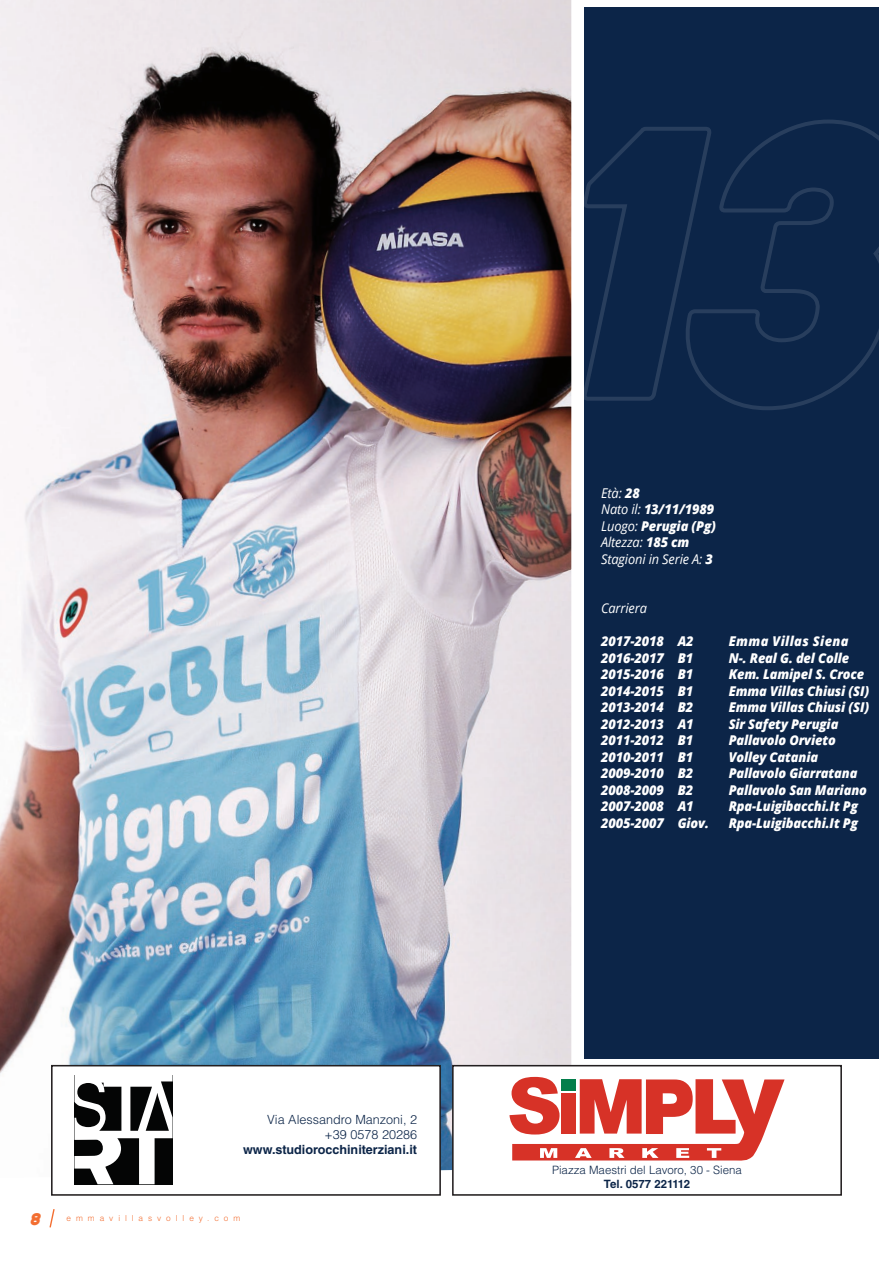
<style>
.page{position:relative;width:893px;height:1263px;background:#fff}
.page>*{position:absolute;margin:0;border:0;box-sizing:border-box;transform-origin:0 0}
.t1{font:italic 16.65px "Authentico";color:#f36e31}
.t2{font:italic 800 13.5px "Open Sans";letter-spacing:-.01em;color:#fff;scale:.95 1}
.t3{font:italic 13.5px "Open Sans";letter-spacing:-.01em;color:#fff;scale:.95 1}
.t4{font:italic 800 13.5px "Open Sans";letter-spacing:.025em;color:#fff;scale:.95 1}
.t5{font:300 12.6px "Helvetica LT Std";color:#0c2548}
.t6{font:700 12.6px "Helvetica LT Std";color:#0c2548}
.t7{font:300 11.55px "Helvetica LT Std";color:#0c2548}
.t8{font:700 11.55px "Helvetica LT Std";color:#0c2548}
.t9{font:300 8.25px "Helvetica LT Std";letter-spacing:.6em;color:#f36e31}
.s1{font-weight:800}
.s2{font-weight:400}
</style>
<div class="page">
<svg style="left:49px;top:1209px;width:6px;height:19px"></svg>
<div style="left:584px;top:7px;width:295px;height:1052px;background:#0c2548"></div>
<img style="left:0;top:0;width:571px;height:1171px">
<div style="left:52px;top:1066px;width:388px;height:129px;background:#fff"></div>
<div style="left:51px;top:1065px;width:390px;height:131px;border:2px solid #231f20"></div>
<div style="left:453px;top:1066px;width:388px;height:129px;background:#fff"></div>
<div style="left:452px;top:1065px;width:390px;height:131px;border:2px solid #231f20"></div>
<svg style="left:509px;top:1077px;width:275px;height:83px"></svg>
<svg style="left:584px;top:127px;width:101px;height:274px"></svg>
<svg style="left:685px;top:119px;width:194px;height:291px"></svg>
<svg style="left:74px;top:1075px;width:99px;height:109px"></svg>
<p class="t5" style="left:267px;top:1111px;width:151px">Via Alessandro Manzoni, 2</p>
<p class="t5" style="left:325px;top:1126px;width:94px">+39 0578 20286</p>
<p class="t6" style="left:243px;top:1142px;width:175px">www.studiorocchiniterziani.it</p>
<p class="t1" style="left:31px;top:1208px;width:12px">8</p>
<p class="t9" style="left:67px;top:1213px;width:175px">emmavillasvolley.com</p>
<p class="t3" style="left:601px;top:484px;width:42px">Età: <span class="s1">28</span></p>
<p class="t2" style="left:601px;top:499px;width:121px"><span class="s2">Nato il:</span> 13/11/1989</p>
<p class="t2" style="left:601px;top:515px;width:122px"><span class="s2">Luogo:</span> Perugia (Pg)</p>
<p class="t3" style="left:601px;top:533px;width:94px">Altezza: <span class="s1">185 cm</span></p>
<p class="t3" style="left:601px;top:550px;width:119px">Stagioni in Serie A: <span class="s1">3</span></p>
<p class="t3" style="left:601px;top:599px;width:50px">Carriera</p>
<p class="t2" style="left:601px;top:631px;width:99px">2017-2018 A2</p>
<p class="t4" style="left:729px;top:631px;width:128px">Emma Villas Siena</p>
<p class="t2" style="left:601px;top:647px;width:98px">2016-2017 B1</p>
<p class="t2" style="left:729px;top:647px;width:128px">N-. Real G. del Colle</p>
<p class="t2" style="left:601px;top:664px;width:98px">2015-2016 B1</p>
<p class="t2" style="left:729px;top:664px;width:144px">Kem. Lamipel S. Croce</p>
<p class="t2" style="left:601px;top:680px;width:98px">2014-2015 B1</p>
<p class="t2" style="left:729px;top:680px;width:149px">Emma Villas Chiusi (SI)</p>
<p class="t2" style="left:601px;top:697px;width:98px">2013-2014 B2</p>
<p class="t2" style="left:729px;top:697px;width:149px">Emma Villas Chiusi (SI)</p>
<p class="t2" style="left:601px;top:713px;width:99px">2012-2013 A1</p>
<p class="t2" style="left:729px;top:713px;width:117px">Sir Safety Perugia</p>
<p class="t2" style="left:601px;top:730px;width:98px">2011-2012 B1</p>
<p class="t2" style="left:729px;top:730px;width:114px">Pallavolo Orvieto</p>
<p class="t2" style="left:601px;top:746px;width:98px">2010-2011 B1</p>
<p class="t2" style="left:729px;top:746px;width:96px">Volley Catania</p>
<p class="t2" style="left:601px;top:763px;width:98px">2009-2010 B2</p>
<p class="t2" style="left:729px;top:763px;width:137px">Pallavolo Giarratana</p>
<p class="t2" style="left:601px;top:779px;width:98px">2008-2009 B2</p>
<p class="t2" style="left:729px;top:779px;width:147px">Pallavolo San Mariano</p>
<p class="t2" style="left:601px;top:796px;width:99px">2007-2008 A1</p>
<p class="t2" style="left:729px;top:796px;width:138px">Rpa-Luigibacchi.It Pg</p>
<p class="t2" style="left:601px;top:812px;width:115px">2005-2007 Giov.</p>
<p class="t2" style="left:729px;top:812px;width:138px">Rpa-Luigibacchi.It Pg</p>
<p class="t7" style="left:552px;top:1163px;width:191px">Piazza Maestri del Lavoro, 30 - Siena</p>
<p class="t8" style="left:604px;top:1177px;width:88px">Tel. 0577 221112</p>
</div>
